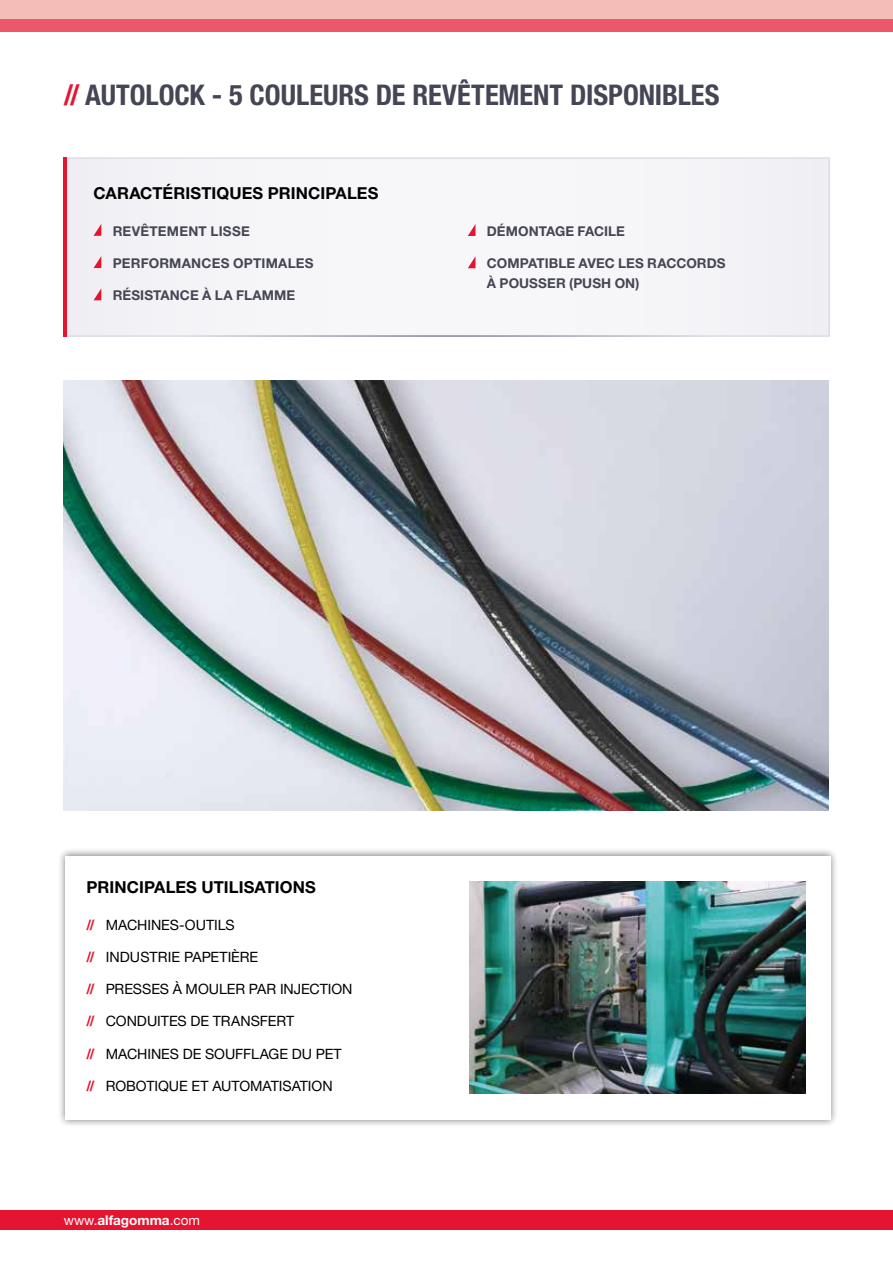
<style>
.page{position:relative;width:893px;height:1263px;background:#fff}
.page>*{position:absolute;margin:0;border:0;box-sizing:border-box;transform-origin:0 0}
.t1{font:700 condensed 28.5px "Helvetica Neue LT Std";letter-spacing:-.005em;color:#454655}
.t2{font:700 16.5px "Helvetica Neue LT Std";letter-spacing:.005em;color:#000}
.t3{font:14.25px "Helvetica Neue LT Std";letter-spacing:-.005em;color:#000}
.t4{font:700 13.5px/19.5px "Helvetica Neue LT Std";letter-spacing:.005em;color:#454655}
.t5{font:700 13.5px "Helvetica Neue LT Std";color:#fff}
.s1{color:#e51431}
.s2{font-weight:700;font-stretch:condensed;color:#e51431}
.s3{font-weight:400}
</style>
<div class="page">
<img style="left:64px;top:381px;width:765px;height:430px">
<div style="left:63px;top:157px;width:767px;height:180px;background:#f5f5f8"></div>
<hr style="left:64px;top:157px;width:3px;height:180px;background:#e51431">
<hr style="left:178px;top:335px;width:537px;height:2px;background:#454655">
<svg style="left:94px;top:224px;width:7px;height:12px"></svg>
<svg style="left:94px;top:256px;width:7px;height:12px"></svg>
<svg style="left:94px;top:288px;width:7px;height:12px"></svg>
<svg style="left:468px;top:224px;width:7px;height:12px"></svg>
<svg style="left:468px;top:256px;width:7px;height:12px"></svg>
<div style="left:57px;top:847px;width:782px;height:281px;background:#000;opacity:.55"></div>
<div style="left:65px;top:856px;width:766px;height:263px;background:#fff"></div>
<div style="left:0;top:0;width:893px;height:19px;background:#f4bdb7"></div>
<div style="left:0;top:19px;width:893px;height:13px;background:#eb576b"></div>
<img style="left:469px;top:881px;width:336px;height:213px">
<div style="left:0;top:1210px;width:893px;height:19px;background:#e51431"></div>
<h1 class="t1" style="left:64px;top:78px;width:657px"><span class="s1">//</span> AUTOLOCK - 5 COULEURS DE REVÊTEMENT DISPONIBLES</h1>
<p class="t2" style="left:94px;top:183px;width:286px">CARACTÉRISTIQUES PRINCIPALES</p>
<p class="t4" style="left:113px;top:221px;width:139px">REVÊTEMENT LISSE</p>
<p class="t4" style="left:113px;top:253px;width:202px">PERFORMANCES OPTIMALES</p>
<p class="t4" style="left:113px;top:285px;width:184px">RÉSISTANCE À LA FLAMME</p>
<p class="t4" style="left:487px;top:221px;width:139px">DÉMONTAGE FACILE</p>
<p class="t4" style="left:487px;top:253px;width:240px">COMPATIBLE AVEC LES RACCORDS<br>À POUSSER (PUSH ON)</p>
<p class="t2" style="left:87px;top:877px;width:231px">PRINCIPALES UTILISATIONS</p>
<p class="t3" style="left:87px;top:916px;width:150px"><span class="s2">//</span> MACHINES-OUTILS</p>
<p class="t3" style="left:87px;top:948px;width:173px"><span class="s2">//</span> INDUSTRIE PAPETIÈRE</p>
<p class="t3" style="left:87px;top:980px;width:268px"><span class="s2">//</span> PRESSES À MOULER PAR INJECTION</p>
<p class="t3" style="left:87px;top:1013px;width:209px"><span class="s2">//</span> CONDUITES DE TRANSFERT</p>
<p class="t3" style="left:87px;top:1045px;width:257px"><span class="s2">//</span> MACHINES DE SOUFFLAGE DU PET</p>
<p class="t3" style="left:87px;top:1077px;width:248px"><span class="s2">//</span> ROBOTIQUE ET AUTOMATISATION</p>
<p class="t5" style="left:64px;top:1211px;width:138px"><span class="s3">www.</span>alfagomma<span class="s3">.com</span></p>
</div>
